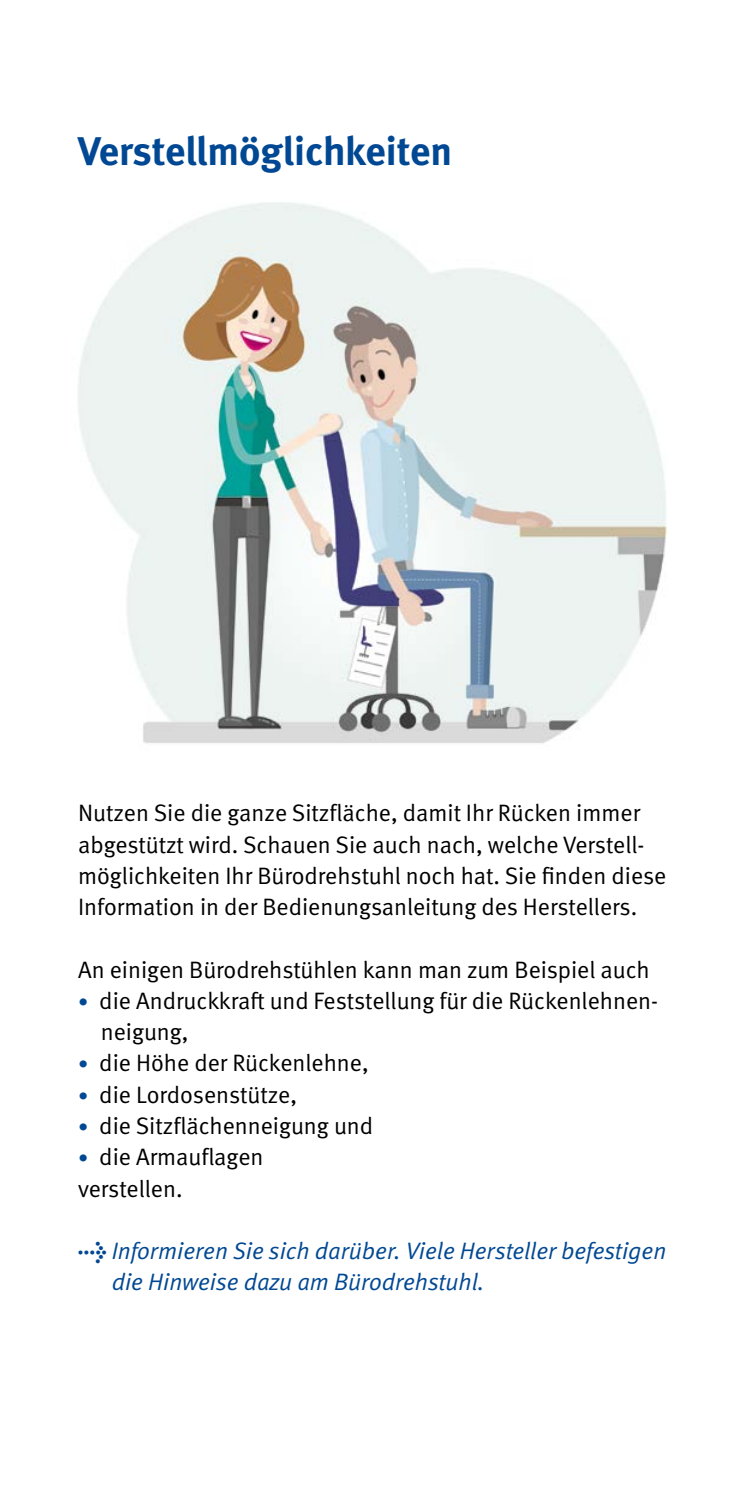
<style>
.page{position:relative;width:745px;height:1489px;background:#fff}
.page>*{position:absolute;margin:0;border:0;box-sizing:border-box;transform-origin:0 0}
._01_Überschriften_D_-_Überschrift_schwarz{font:700 40px "DGUV Meta";color:#004893}
._02_Fließtext_Fließtext_9_5pt{font:23.75px/31.2px "DGUV Meta";color:#000}
._02_Fließtext_Fließtext_Aufzählung_9_5pt{font:23.75px/31.2px "DGUV Meta";color:#000}
._02_Fließtext_Fließtext_9_5pt-2{font:italic 23.75px/31.2px "DGUV Meta";color:#004893}
.s1{font-size:20px;color:#004893}
.s2{font-weight:700;font-style:normal}
</style>
<div class="page">
<img style="left:78px;top:202px;width:589px;height:542px">
<h1 class="_01_Überschriften_D_-_Überschrift_schwarz" style="left:78px;top:127px;width:375px">Verstellmöglichkeiten</h1>
<p class="_02_Fließtext_Fließtext_9_5pt" style="left:78px;top:798px;width:589px">Nutzen Sie die ganze Sitzfläche, damit Ihr Rücken immer abgestützt wird. Schauen Sie auch nach, welche Verstell&shy;möglichkeiten Ihr Bürodrehstuhl noch hat. Sie finden diese Information in der Bedienungsanleitung des Herstellers.</p>
<p class="_02_Fließtext_Fließtext_9_5pt" style="left:78px;top:954px;width:573px">An einigen Bürodrehstühlen kann man zum Beispiel auch</p>
<p class="_02_Fließtext_Fließtext_Aufzählung_9_5pt" style="left:101px;top:985px;width:558px;text-indent:-23px"><span class="s1">•</span> die Andruckkraft und Feststellung für die Rückenlehnen&shy;neigung,</p>
<p class="_02_Fließtext_Fließtext_Aufzählung_9_5pt" style="left:78px;top:1048px;width:292px"><span class="s1">•</span> die Höhe der Rückenlehne,</p>
<p class="_02_Fließtext_Fließtext_Aufzählung_9_5pt" style="left:78px;top:1079px;width:220px"><span class="s1">•</span> die Lordosenstütze,</p>
<p class="_02_Fließtext_Fließtext_Aufzählung_9_5pt" style="left:78px;top:1110px;width:296px"><span class="s1">•</span> die Sitzflächenneigung und</p>
<p class="_02_Fließtext_Fließtext_Aufzählung_9_5pt" style="left:78px;top:1141px;width:187px"><span class="s1">•</span> die Armauflagen</p>
<p class="_02_Fließtext_Fließtext_9_5pt" style="left:78px;top:1173px;width:106px">verstellen.</p>
<p class="_02_Fließtext_Fließtext_9_5pt-2" style="left:112px;top:1235px;width:555px;text-indent:-34px"><span class="s2">→</span> Informieren Sie sich darüber. Viele Hersteller befestigen die Hinweise dazu am Bürodrehstuhl.</p>
</div>
